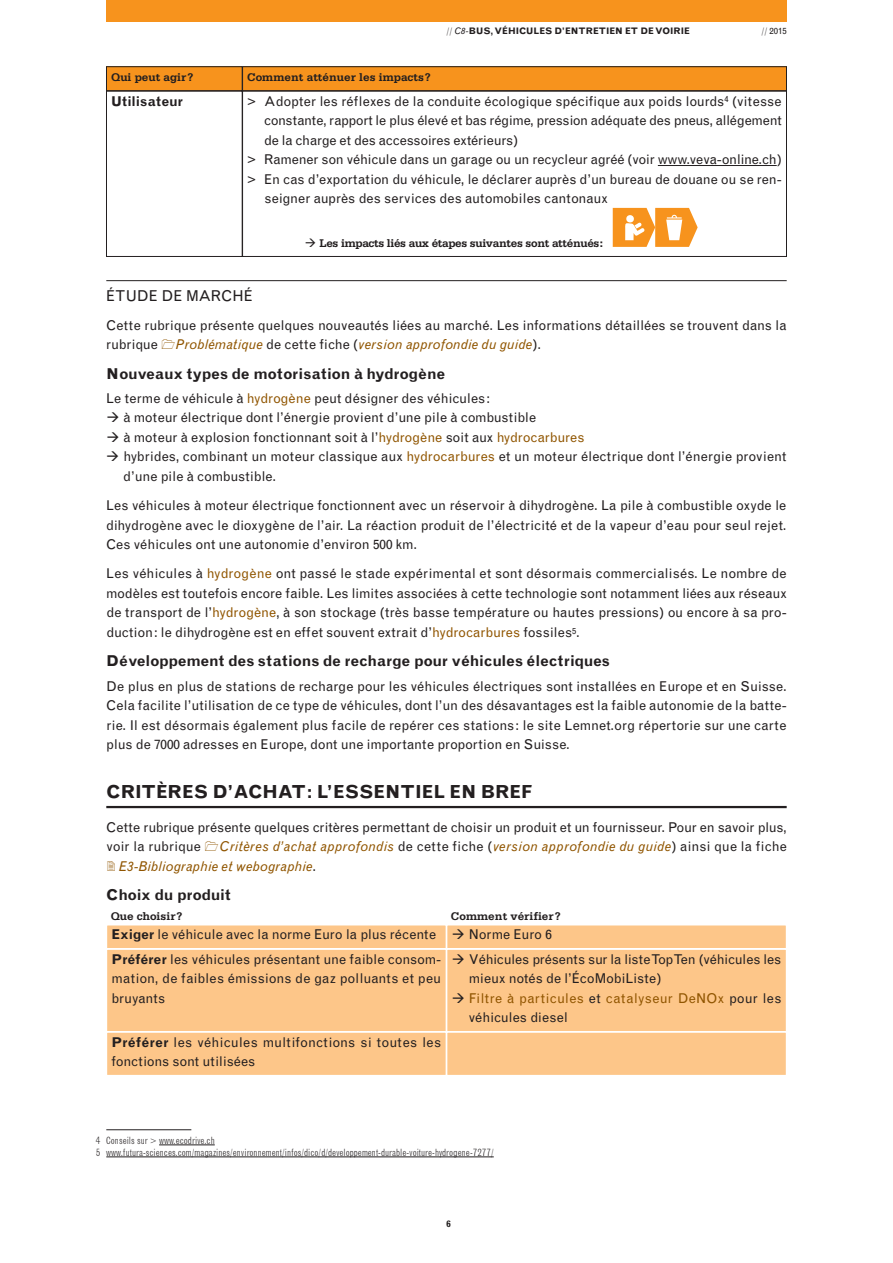
<style>
.page{position:relative;width:893px;height:1263px;background:#fff}
.page>*{position:absolute;margin:0;border:0;box-sizing:border-box;transform-origin:0 0}
.t1{font:700 18px "Grotesque";color:#231f20}
.t2{font:700 15px "Grotesque";letter-spacing:-.02em;color:#231f20}
.t3{font:15px "Grotesque";color:#231f20}
.t4{font:13.5px/19.5px "Grotesque";letter-spacing:-.005em;color:#231f20}
.t5{font:italic 13.5px/19.5px "Grotesque";letter-spacing:.02em;color:#905500}
.t6{font:700 13.5px "Grotesque";letter-spacing:.005em;color:#231f20}
.t7{font:700 11.7px "Serifa";color:#231f20}
.t8{font:700 11.7px "Serifa";letter-spacing:-.03em;color:#231f20}
.t9{font:300 condensed 9.75px/12px "Grotesque";color:#231f20}
.t10{font:700 9px "Grotesque";color:#231f20}
.t11{font:9px "Grotesque";color:#231f20}
.s1{font-weight:300}
.s2{font-weight:400;font-style:italic}
.s3{font-style:normal;color:#231f20}
.s4{color:#905500}
.s5{font-weight:700}
</style>
<div class="page">
<hr style="left:106px;top:280px;width:681px;height:1px;background:#231f20">
<hr style="left:106px;top:806px;width:681px;height:2px;background:#231f20">
<div style="left:106px;top:67px;width:136px;height:24px;background:#f7931d"></div>
<div style="left:106px;top:67px;width:136px;height:24px;border:1px solid #231f20"></div>
<div style="left:243px;top:67px;width:543px;height:24px;background:#f7931d"></div>
<div style="left:242px;top:67px;width:545px;height:24px;border:1px solid #231f20"></div>
<div style="left:106px;top:91px;width:136px;height:166px;border:1px solid #231f20"></div>
<div style="left:242px;top:91px;width:545px;height:166px;border:1px solid #231f20"></div>
<hr style="left:658px;top:165px;width:119px;height:1px;background:#231f20">
<div style="left:107px;top:925px;width:339px;height:23px;background:#fdc689"></div>
<div style="left:106px;top:925px;width:340px;height:24px;border:1px solid #fff"></div>
<div style="left:447px;top:925px;width:339px;height:23px;background:#fdc689"></div>
<div style="left:446px;top:925px;width:341px;height:24px;border:1px solid #fff"></div>
<div style="left:107px;top:950px;width:339px;height:81px;background:#fdc689"></div>
<div style="left:106px;top:949px;width:340px;height:83px;border:1px solid #fff"></div>
<div style="left:447px;top:950px;width:339px;height:81px;background:#fdc689"></div>
<div style="left:446px;top:949px;width:341px;height:83px;border:1px solid #fff"></div>
<div style="left:107px;top:1033px;width:339px;height:42px;background:#fdc689"></div>
<div style="left:106px;top:1032px;width:340px;height:44px;border:1px solid #fff"></div>
<div style="left:447px;top:1033px;width:339px;height:42px;background:#fdc689"></div>
<div style="left:446px;top:1032px;width:341px;height:44px;border:1px solid #fff"></div>
<div style="left:106px;top:0;width:681px;height:21px;background:#f7931d"></div>
<hr style="left:106px;top:1129px;width:85px;height:1px;background:#231f20">
<hr style="left:159px;top:1144px;width:56px;height:1px;background:#231f20">
<hr style="left:106px;top:1156px;width:388px;height:1px;background:#231f20">
<svg style="left:613px;top:208px;width:85px;height:39px"></svg>
<p class="t10" style="left:446px;top:28px;width:245px"><span class="s1">//</span> <span class="s2">C8-</span>BUS, VÉHICULES D’ENTRETIEN ET DE VOIRIE</p>
<p class="t11" style="left:761px;top:28px;width:27px"><span class="s1">//</span> 2015</p>
<p class="t7" style="left:111px;top:73px;width:84px">Qui peut agir?</p>
<p class="t7" style="left:247px;top:73px;width:185px">Comment atténuer les impacts?</p>
<p class="t6" style="left:111px;top:96px;width:73px">Utilisateur</p>
<p class="t4" style="left:247px;top:92px;width:536px">&gt; Adopter les réflexes de la conduite écologique spécifique aux poids lourds<sup>4</sup> (vitesse</p>
<p class="t4" style="left:264px;top:112px;width:519px">constante, rapport le plus élevé et bas régime, pression adéquate des pneus, allégement</p>
<p class="t4" style="left:264px;top:131px;width:256px">de la charge et des accessoires extérieurs)</p>
<p class="t4" style="left:247px;top:151px;width:536px">&gt; Ramener son véhicule dans un garage ou un recycleur agréé (voir www.veva-online.ch)</p>
<p class="t4" style="left:247px;top:170px;width:536px">&gt; En cas d’exportation du véhicule, le déclarer auprès d’un bureau de douane ou se ren-</p>
<p class="t4" style="left:264px;top:190px;width:345px">seigner auprès des services des automobiles cantonaux</p>
<p class="t8" style="left:319px;top:239px;width:285px">Les impacts liés aux étapes suivantes sont atténués:</p>
<p class="t3" style="left:106px;top:290px;width:148px">ÉTUDE DE MARCHÉ</p>
<p class="t4" style="left:106px;top:316px;width:682px">Cette rubrique présente quelques nouveautés liées au marché. Les informations détaillées se trouvent dans la rubrique</p>
<p class="t5" style="left:176px;top:336px;width:367px">Problématique <span class="s3">de cette fiche (</span>version approfondie du guide<span class="s3">).</span></p>
<p class="t2" style="left:106px;top:368px;width:340px">Nouveaux types de motorisation à hydrogène</p>
<p class="t4" style="left:123px;top:390px;width:665px;text-indent:-17px">Le terme de véhicule à <span class="s4">hydrogène</span> peut désigner des véhicules:<br>à moteur électrique dont l’énergie provient d’une pile à combustible<br>à moteur à explosion fonctionnant soit à l’<span class="s4">hydrogène</span> soit aux <span class="s4">hydrocarbures<br></span>hybrides, combinant un moteur classique aux <span class="s4">hydrocarbures</span> et un moteur électrique dont l’énergie provient d’une pile à combustible.</p>
<p class="t4" style="left:106px;top:497px;width:682px;text-align:justify">Les véhicules à moteur électrique fonctionnent avec un réservoir à dihydrogène. La pile à combustible oxyde le dihydrogène avec le dioxygène de l’air. La réaction produit de l’électricité et de la vapeur d’eau pour seul rejet.<br>Ces véhicules ont une autonomie d’environ 500 km.</p>
<p class="t4" style="left:106px;top:565px;width:682px;text-align:justify">Les véhicules à <span class="s4">hydrogène</span> ont passé le stade expérimental et sont désormais commercialisés. Le nombre de modèles est toutefois encore faible. Les limites associées à cette technologie sont notamment liées aux réseaux de transport de l’<span class="s4">hydrogène</span>, à son stockage (très basse température ou hautes pressions) ou encore à sa pro&shy;duction: le dihydrogène est en effet souvent extrait d’<span class="s4">hydrocarbures</span> fossiles<sup>5</sup>.</p>
<p class="t2" style="left:106px;top:655px;width:505px">Développement des stations de recharge pour véhicules électriques</p>
<p class="t4" style="left:106px;top:677px;width:682px;text-align:justify">De plus en plus de stations de recharge pour les véhicules électriques sont installées en Europe et en Suisse.<br>Cela facilite l’utilisation de ce type de véhicules, dont l’un des désavantages est la faible autonomie de la batte&shy;rie. Il est désormais également plus facile de repérer ces stations: le site Lemnet.org répertorie sur une carte plus de 7000 adresses en Europe, dont une importante proportion en Suisse.</p>
<h1 class="t1" style="left:106px;top:785px;width:428px">CRITÈRES D’ACHAT: L’ESSENTIEL EN BREF</h1>
<p class="t4" style="left:106px;top:819px;width:682px">Cette rubrique présente quelques critères permettant de choisir un produit et un fournisseur. Pour en savoir plus, voir la rubrique</p>
<p class="t5" style="left:119px;top:838px;width:669px;text-indent:100px">Critères d’achat approfondis <span class="s3">de cette fiche (</span>version approfondie du guide<span class="s3">) ainsi que la fiche<br></span>E3-Bibliographie et webographie<span class="s3">.</span></p>
<p class="t2" style="left:106px;top:889px;width:126px">Choix du produit</p>
<p class="t7" style="left:111px;top:912px;width:73px">Que choisir?</p>
<p class="t7" style="left:451px;top:912px;width:111px">Comment vérifier?</p>
<p class="t4" style="left:112px;top:926px;width:326px"><span class="s5">Exiger</span> le véhicule avec la norme Euro la plus récente</p>
<p class="t4" style="left:469px;top:926px;width:85px">Norme Euro 6</p>
<p class="t4" style="left:112px;top:950px;width:331px;text-align:justify"><span class="s5">Préférer</span> les véhicules présentant une faible consom&shy;mation, de faibles émissions de gaz polluants et peu bruyants</p>
<p class="t4" style="left:469px;top:950px;width:314px">Véhicules présents sur la liste TopTen (véhicules les mieux notés de l’ÉcoMobiListe)<br><span class="s4">Filtre à particules</span> et <span class="s4">catalyseur DeNOx</span> pour les véhicules diesel</p>
<p class="t4" style="left:112px;top:1033px;width:331px"><span class="s5">Préférer</span> les véhicules multifonctions si toutes les fonctions sont utilisées</p>
<p class="t9" style="left:96px;top:1135px;width:400px">4 Conseils sur &gt; www.ecodrive.ch<br>5 www.futura-sciences.com/magazines/environnement/infos/dico/d/developpement-durable-voiture-hydrogene-7277/</p>
<p class="t10" style="left:446px;top:1220px;width:6px">6</p>
</div>
